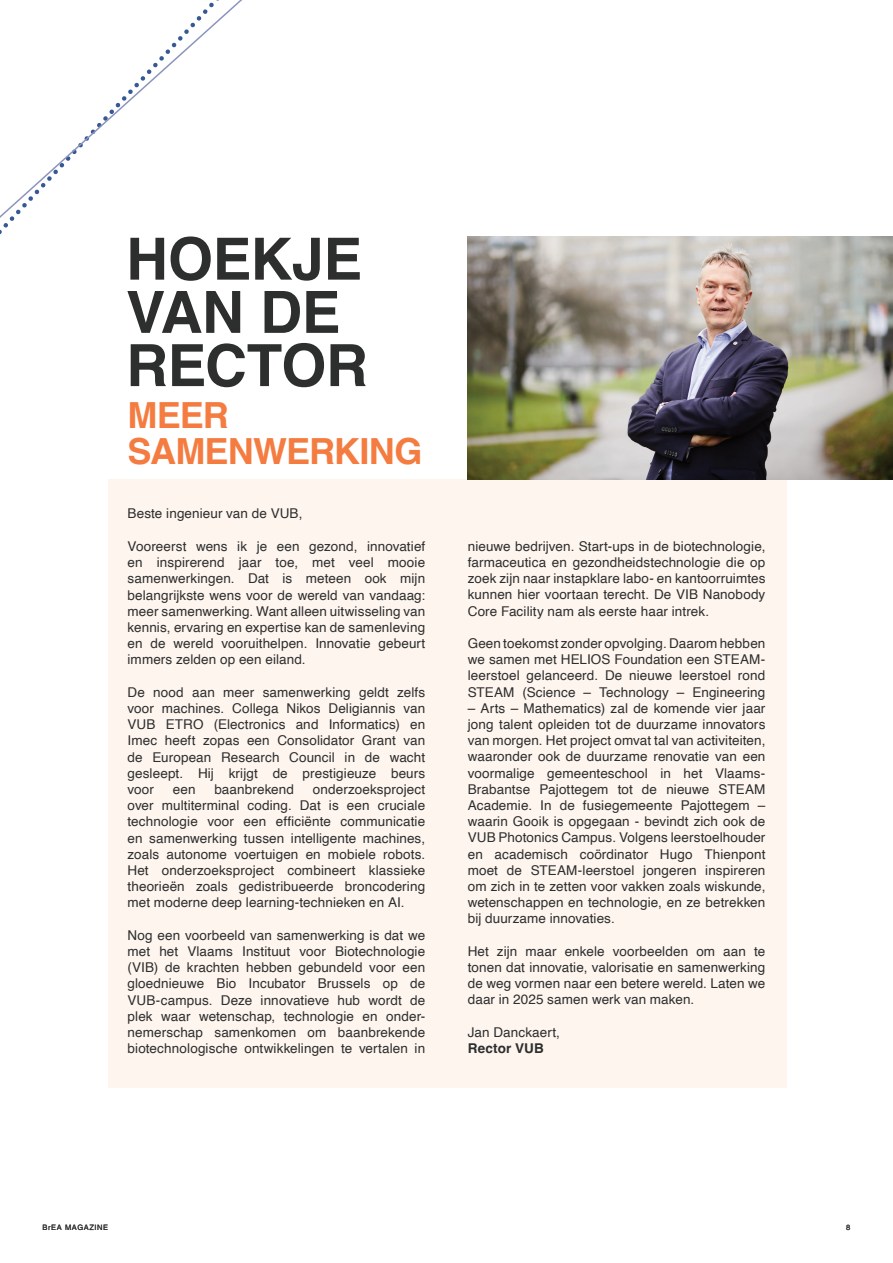
<style>
.page{position:relative;width:893px;height:1263px;background:#fff}
.page>*{position:absolute;margin:0;border:0;box-sizing:border-box;transform-origin:0 0}
.t1{font:700 58.2px/53.2px "Helvetica";letter-spacing:-.01em;color:#2d2e2e}
.t2{font:700 36px/36px "Helvetica";letter-spacing:-.025em;color:#f47c40}
.t3{font:13.5px/16.2px "Helvetica";letter-spacing:.01em;color:#2d2e2e;text-align:justify}
.t4{font:700 13.5px "Helvetica";letter-spacing:.015em;color:#2d2e2e}
.t5{font:7.5px "Helvetica LT";letter-spacing:.08em;color:#2d2e2e}
</style>
<div class="page">
<div style="left:108px;top:479px;width:679px;height:608px;background:#fef5ef"></div>
<img style="left:468px;top:236px;width:425px;height:243px">
<svg style="left:0;top:0;width:242px;height:234px"></svg>
<h1 class="t1" style="left:126px;top:239px;width:243px">HOEKJE<br>VAN DE<br>RECTOR</h1>
<h2 class="t2" style="left:128px;top:402px;width:296px">MEER<br>SAMENWERKING</h2>
<p class="t3" style="left:128px;top:506px;width:176px">Beste ingenieur van de VUB,</p>
<p class="t3" style="left:128px;top:538px;width:299px">Vooreerst wens ik je een gezond, innovatief en inspirerend jaar toe, met veel mooie samenwerkingen. Dat is meteen ook mijn belangrijkste wens voor de wereld van vandaag: meer samenwerking. Want alleen uitwisseling van kennis, ervaring en expertise kan de samenleving en de wereld vooruithelpen. Innovatie gebeurt immers zelden op een eiland.</p>
<p class="t3" style="left:128px;top:684px;width:299px">De nood aan meer samenwerking geldt zelfs voor machines. Collega Nikos Deligiannis van VUB ETRO (Electronics and Informatics) en Imec heeft zopas een Consolidator Grant van de European Research Council in de wacht gesleept. Hij krijgt de prestigieuze beurs voor</p>
<p class="t3" style="left:128px;top:781px;width:299px;text-indent:185px">onderzoeksproject over multiterminal coding. Dat is een cruciale technologie voor een efficiënte communicatie en samenwerking tussen intelligente machines, zoals autonome voertuigen en mobiele robots.<br>Het onderzoeksproject combineert klassieke theorieën zoals gedistribueerde broncodering met moderne deep learning-technieken en AI.</p>
<p class="t3" style="left:128px;top:927px;width:299px">Nog een voorbeeld van samenwerking is dat we met het Vlaams Instituut voor Biotechnologie (VIB) de krachten hebben gebundeld voor een gloednieuwe Bio Incubator Brussels op de VUB-campus. Deze innovatieve hub wordt de plek waar wetenschap, technologie en onder&shy;nemerschap samenkomen om baanbrekende biotechnologische ontwikkelingen te vertalen in</p>
<p class="t3" style="left:173px;top:781px;width:24px">een</p>
<p class="t3" style="left:214px;top:781px;width:81px">baanbrekend</p>
<p class="t3" style="left:468px;top:538px;width:299px">nieuwe bedrijven. Start-ups in de biotechnologie, farmaceutica en gezondheidstechnologie die op zoek zijn naar instapklare labo- en kantoorruimtes kunnen hier voortaan terecht. De VIB Nanobody Core Facility nam als eerste haar intrek.</p>
<p class="t3" style="left:468px;top:635px;width:299px">Geen toekomst zonder opvolging. Daarom hebben we samen met HELIOS Foundation een STEAM&shy;leerstoel gelanceerd. De nieuwe leerstoel rond STEAM (Science – Technology – Engineering</p>
<p class="t3" style="left:468px;top:700px;width:299px">– Arts – Mathematics) zal de komende vier jaar jong talent opleiden tot de duurzame innovators van morgen. Het project omvat tal van activiteiten, waaronder ook de duurzame renovatie van een voormalige gemeenteschool in het Vlaams-Brabantse Pajottegem tot de nieuwe STEAM Academie. In de fusiegemeente Pajottegem – waarin Gooik is opgegaan - bevindt zich ook de VUB Photonics Campus. Volgens leerstoelhouder en academisch coördinator Hugo Thienpont moet de STEAM-leerstoel jongeren inspireren om zich in te zetten voor vakken zoals wiskunde, wetenschappen en technologie, en ze betrekken bij duurzame innovaties.</p>
<p class="t3" style="left:468px;top:943px;width:299px">Het zijn maar enkele voorbeelden om aan te tonen dat innovatie, valorisatie en samenwerking de weg vormen naar een betere wereld. Laten we daar in 2025 samen werk van maken.</p>
<p class="t3" style="left:468px;top:1024px;width:94px">Jan Danckaert,</p>
<p class="t4" style="left:468px;top:1040px;width:78px">Rector VUB</p>
<p class="t5" style="left:43px;top:1223px;width:67px">BrEA MAGAZINE</p>
<p class="t5" style="left:846px;top:1223px;width:6px">8</p>
</div>
